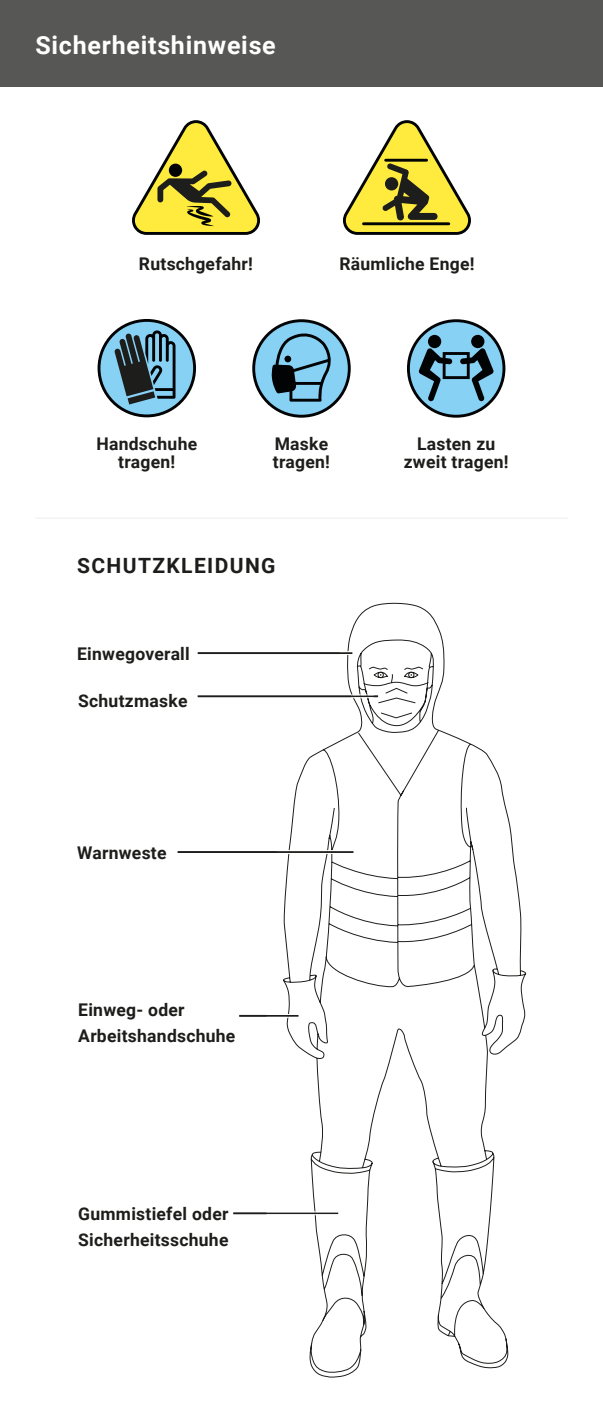
<style>
.page{position:relative;width:603px;height:1418px;background:#fff}
.page>*{position:absolute;margin:0;border:0;box-sizing:border-box;transform-origin:0 0}
.t1{font:700 25px "Roboto";letter-spacing:.03em;color:#fff}
.t2{font:700 21px "Roboto";letter-spacing:.065em;color:#1d1d1b}
.t3{font:700 17.5px/18px "Roboto";letter-spacing:.015em;color:#1d1d1b}
</style>
<div class="page">
<div style="left:0;top:0;width:602px;height:86px;background:#575756"></div>
<svg style="left:97px;top:319px;width:99px;height:98px"></svg>
<svg style="left:252px;top:324px;width:28px;height:89px"></svg>
<svg style="left:132px;top:120px;width:128px;height:115px"></svg>
<svg style="left:280px;top:86px;width:248px;height:1291px"></svg>
<hr style="left:197px;top:652px;width:155px;height:2px;background:#1d1d1b">
<svg style="left:339px;top:651px;width:14px;height:4px"></svg>
<hr style="left:197px;top:695px;width:181px;height:2px;background:#1d1d1b">
<svg style="left:351px;top:694px;width:22px;height:4px"></svg>
<hr style="left:177px;top:851px;width:176px;height:2px;background:#1d1d1b">
<hr style="left:277px;top:850px;width:96px;height:1px;background:#fff">
<hr style="left:277px;top:853px;width:96px;height:1px;background:#fff">
<hr style="left:239px;top:1014px;width:59px;height:2px;background:#1d1d1b">
<hr style="left:266px;top:1013px;width:56px;height:1px;background:#fff">
<hr style="left:266px;top:1016px;width:56px;height:1px;background:#fff">
<hr style="left:233px;top:1212px;width:105px;height:2px;background:#1d1d1b">
<hr style="left:266px;top:1211px;width:77px;height:1px;background:#fff">
<hr style="left:266px;top:1214px;width:77px;height:1px;background:#fff">
<hr style="left:35px;top:517px;width:532px;height:1px;background:#ededed">
<h1 class="t1" style="left:35px;top:28px;width:242px">Sicherheitshinweise</h1>
<p class="t3" style="left:139px;top:254px;width:115px">Rutschgefahr!</p>
<p class="t3" style="left:339px;top:254px;width:137px">Räumliche Enge!</p>
<p class="t3" style="left:96px;top:434px;width:102px;text-align:center">Handschuhe tragen!</p>
<p class="t3" style="left:273px;top:434px;width:59px">Maske tragen!</p>
<p class="t3" style="left:403px;top:434px;width:106px;text-align:center">Lasten zu zweit tragen!</p>
<p class="t2" style="left:77px;top:551px;width:200px">SCHUTZKLEIDUNG</p>
<p class="t3" style="left:77px;top:644px;width:114px">Einwegoverall</p>
<p class="t3" style="left:78px;top:691px;width:111px">Schutzmaske</p>
<p class="t3" style="left:77px;top:843px;width:91px">Warnweste</p>
<p class="t3" style="left:78px;top:996px;width:159px;line-height:25.8px">Einweg- oder<br>Arbeitshandschuhe</p>
<p class="t3" style="left:78px;top:1200px;width:152px;line-height:25.8px">Gummistiefel oder<br>Sicherheitsschuhe</p>
</div>
